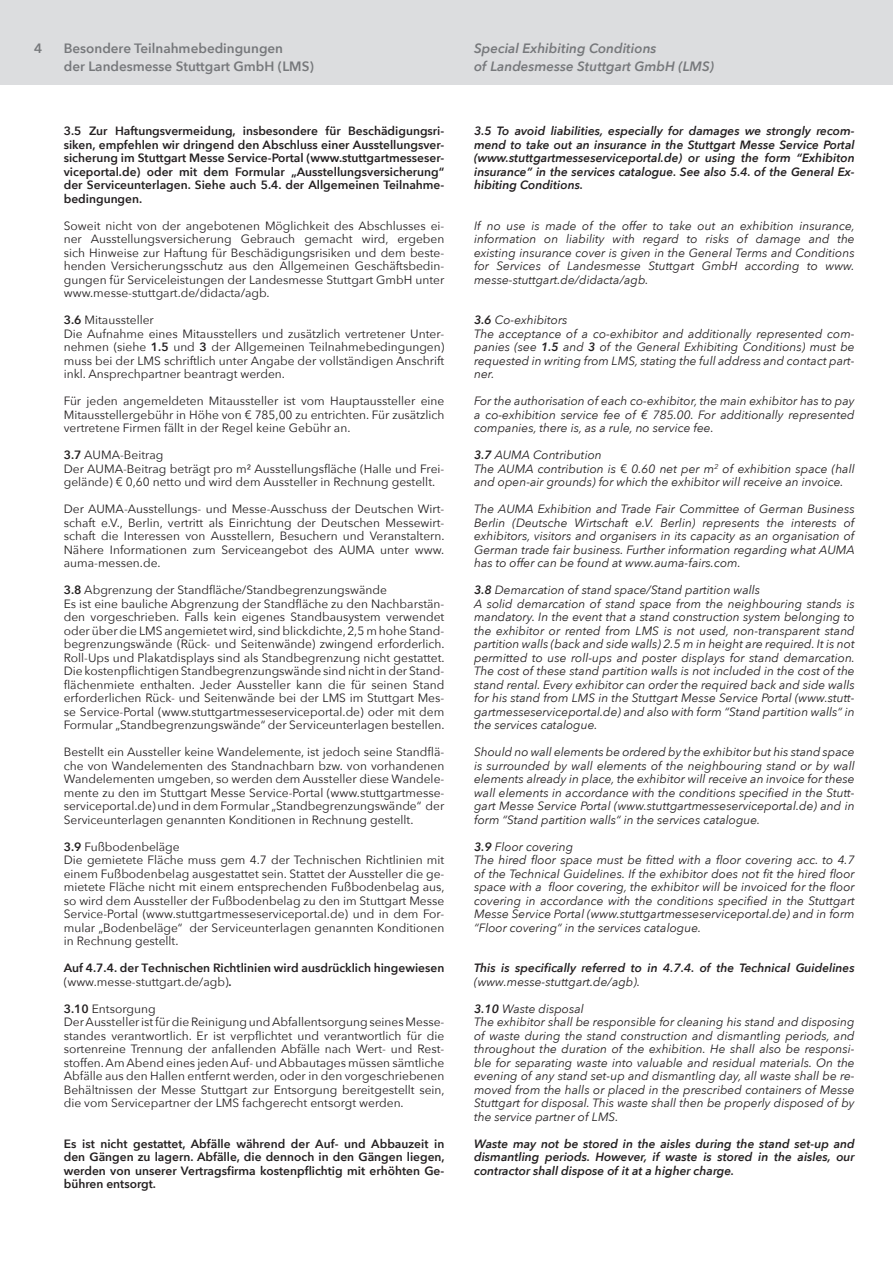
<style>
.page{position:relative;width:893px;height:1263px;background:#fff}
.page>*{position:absolute;margin:0;border:0;box-sizing:border-box;transform-origin:0 0}
.t1{font:600 13.5px/18px "Avenir Next";color:#76787b}
.t2{font:italic 600 13.5px/18px "Avenir Next";color:#76787b}
.t3{font:12px/13.5px "Avenir Next";color:#231f20}
.t4{font:italic 12px/13.5px "Avenir Next";color:#231f20}
.t5{font:600 12px/13.5px "Avenir Next";color:#231f20;text-align:justify}
.t6{font:italic 600 12px/13.5px "Avenir Next";color:#231f20;text-align:justify}
.s1{font-weight:600}
.s2{font-weight:400}
.s3{font-style:normal}
</style>
<div class="page">
<div style="left:0;top:0;width:893px;height:85px;background:#dcdddf"></div>
<p class="t1" style="left:34px;top:39px;width:10px">4</p>
<p class="t1" style="left:64px;top:39px;width:252px">Besondere Teilnahmebedingungen<br>der Landesmesse Stuttgart GmbH (LMS)</p>
<p class="t5" style="left:64px;top:124px;width:382px">3.5 Zur Haftungsvermeidung, insbesondere für Beschädigungsri&shy;siken, empfehlen wir dringend den Abschluss einer Ausstellungsver&shy;sicherung im Stuttgart Messe Service-Portal (www.stuttgartmesseser&shy;viceportal.de) oder mit dem Formular „Ausstellungsversicherung“ der Serviceunterlagen. Siehe auch 5.4. der Allgemeinen Teilnahme&shy;bedingungen.</p>
<p class="t3" style="left:64px;top:218px;width:382px;text-align:justify">Soweit nicht von der angebotenen Möglichkeit des Abschlusses ei&shy;ner Ausstellungsversicherung Gebrauch gemacht wird, ergeben sich Hinweise zur Haftung für Beschädigungsrisiken und dem beste&shy;henden Versicherungsschutz aus den Allgemeinen Geschäftsbedin&shy;gungen für Serviceleistungen der Landesmesse Stuttgart GmbH unter www.messe-stuttgart.de/didacta/agb.</p>
<p class="t3" style="left:64px;top:313px;width:382px"><span class="s1">3.6</span> Mitaussteller<br>Die Aufnahme eines Mitausstellers und zusätzlich vertretener Unter&shy;nehmen (siehe <span class="s1">1.5</span> und <span class="s1">3</span> der Allgemeinen Teilnahmebedingungen) muss bei der LMS schriftlich unter Angabe der vollständigen Anschrift inkl. Ansprechpartner beantragt werden.</p>
<p class="t3" style="left:64px;top:394px;width:382px;text-align:justify">Für jeden angemeldeten Mitaussteller ist vom Hauptaussteller eine Mitausstellergebühr in Höhe von € 785,00 zu entrichten. Für zusätzlich vertretene Firmen fällt in der Regel keine Gebühr an.</p>
<p class="t3" style="left:64px;top:448px;width:382px"><span class="s1">3.7</span> AUMA-Beitrag<br>Der AUMA-Beitrag beträgt pro m² Ausstellungsfläche (Halle und Frei&shy;gelände) € 0,60 netto und wird dem Aussteller in Rechnung gestellt.</p>
<p class="t3" style="left:64px;top:502px;width:382px;text-align:justify">Der AUMA-Ausstellungs- und Messe-Ausschuss der Deutschen Wirt&shy;schaft e.V., Berlin, vertritt als Einrichtung der Deutschen Messewirt&shy;schaft die Interessen von Ausstellern, Besuchern und Veranstaltern.<br>Nähere Informationen zum Serviceangebot des AUMA unter www. auma-messen.de.</p>
<p class="t3" style="left:64px;top:583px;width:382px"><span class="s1">3.8</span> Abgrenzung der Standfläche/Standbegrenzungswände<br>Es ist eine bauliche Abgrenzung der Standfläche zu den Nachbarstän&shy;den vorgeschrieben. Falls kein eigenes Standbausystem verwendet oder über die LMS angemietet wird, sind blickdichte, 2,5 m hohe Stand&shy;begrenzungswände (Rück- und Seitenwände) zwingend erforderlich.<br>Roll-Ups und Plakatdisplays sind als Standbegrenzung nicht gestattet.<br>Die kostenpflichtigen Standbegrenzungswände sind nicht in der Stand&shy;flächenmiete enthalten. Jeder Aussteller kann die für seinen Stand erforderlichen Rück- und Seitenwände bei der LMS im Stuttgart Mes&shy;se Service-Portal (www.stuttgartmesseserviceportal.de) oder mit dem Formular „Standbegrenzungswände“ der Serviceunterlagen bestellen.</p>
<p class="t3" style="left:64px;top:745px;width:382px;text-align:justify">Bestellt ein Aussteller keine Wandelemente, ist jedoch seine Standflä&shy;che von Wandelementen des Standnachbarn bzw. von vorhandenen Wandelementen umgeben, so werden dem Aussteller diese Wandele&shy;mente zu den im Stuttgart Messe Service-Portal (www.stuttgartmesse&shy;serviceportal.de) und in dem Formular „Standbegrenzungswände“ der Serviceunterlagen genannten Konditionen in Rechnung gestellt.</p>
<p class="t3" style="left:64px;top:839px;width:382px"><span class="s1">3.9</span> Fußbodenbeläge<br>Die gemietete Fläche muss gem 4.7 der Technischen Richtlinien mit einem Fußbodenbelag ausgestattet sein. Stattet der Aussteller die ge&shy;mietete Fläche nicht mit einem entsprechenden Fußbodenbelag aus, so wird dem Aussteller der Fußbodenbelag zu den im Stuttgart Messe Service-Portal (www.stuttgartmesseserviceportal.de) und in dem For&shy;mular „Bodenbeläge“ der Serviceunterlagen genannten Konditionen in Rechnung gestellt.</p>
<p class="t5" style="left:64px;top:961px;width:382px">Auf 4.7.4. der Technischen Richtlinien wird ausdrücklich hingewiesen <span class="s2">(www.messe-stuttgart.de/agb)</span>.</p>
<p class="t3" style="left:64px;top:1001px;width:382px"><span class="s1">3.10</span> Entsorgung<br>Der Aussteller ist für die Reinigung und Abfallentsorgung seines Messe&shy;standes verantwortlich. Er ist verpflichtet und verantwortlich für die sortenreine Trennung der anfallenden Abfälle nach Wert- und Rest&shy;stoffen. Am Abend eines jeden Auf- und Abbautages müssen sämtliche Abfälle aus den Hallen entfernt werden, oder in den vorgeschriebenen Behältnissen der Messe Stuttgart zur Entsorgung bereitgestellt sein, die vom Servicepartner der LMS fachgerecht entsorgt werden.</p>
<p class="t5" style="left:64px;top:1136px;width:382px">Es ist nicht gestattet, Abfälle während der Auf- und Abbauzeit in den Gängen zu lagern. Abfälle, die dennoch in den Gängen liegen, werden von unserer Vertragsfirma kostenpflichtig mit erhöhten Ge&shy;bühren entsorgt.</p>
<p class="t2" style="left:474px;top:39px;width:241px">Special Exhibiting Conditions<br>of Landesmesse Stuttgart GmbH (LMS)</p>
<p class="t6" style="left:474px;top:124px;width:382px">3.5 To avoid liabilities, especially for damages we strongly recom&shy;mend to take out an insurance in the Stuttgart Messe Service Portal (www.stuttgartmesseserviceportal.de) or using the form “Exhibiton insurance” in the services catalogue. See also 5.4. of the General Ex&shy;hibiting Conditions.</p>
<p class="t4" style="left:474px;top:218px;width:382px;text-align:justify">If no use is made of the offer to take out an exhibition insurance, information on liability with regard to risks of damage and the existing insurance cover is given in the General Terms and Conditions for Services of Landesmesse Stuttgart GmbH according to www. messe-stuttgart.de/didacta/agb.</p>
<p class="t4" style="left:474px;top:313px;width:382px"><span class="s1">3.6</span> Co-exhibitors<br>The acceptance of a co-exhibitor and additionally represented com&shy;panies (see <span class="s1">1.5</span> and <span class="s1">3</span> of the General Exhibiting Conditions) must be requested in writing from LMS, stating the full address and contact part&shy;ner.</p>
<p class="t4" style="left:474px;top:394px;width:382px;text-align:justify">For the authorisation of each co-exhibitor, the main exhibitor has to pay a co-exhibition service fee of € 785.00. For additionally represented companies, there is, as a rule, no service fee.</p>
<p class="t4" style="left:474px;top:448px;width:382px"><span class="s1">3.7</span> AUMA Contribution<br>The AUMA contribution is <span class="s3">€</span> 0.60 net per m<sup>2</sup> of exhibition space (hall and open-air grounds) for which the exhibitor will receive an invoice.</p>
<p class="t4" style="left:474px;top:502px;width:382px;text-align:justify">The AUMA Exhibition and Trade Fair Committee of German Business Berlin (Deutsche Wirtschaft e.V. Berlin) represents the interests of exhibitors, visitors and organisers in its capacity as an organisation of German trade fair business. Further information regarding what AUMA has to offer can be found at www.auma-fairs.com.</p>
<p class="t4" style="left:474px;top:583px;width:382px"><span class="s1">3.8</span> Demarcation of stand space/Stand partition walls<br>A solid demarcation of stand space from the neighbouring stands is mandatory. In the event that a stand construction system belonging to the exhibitor or rented from LMS is not used, non-transparent stand partition walls (back and side walls) 2.5 m in height are required. It is not permitted to use roll-ups and poster displays for stand demarcation.<br>The cost of these stand partition walls is not included in the cost of the stand rental. Every exhibitor can order the required back and side walls for his stand from LMS in the Stuttgart Messe Service Portal (www.stutt&shy;gartmesseserviceportal.de) and also with form “Stand partition walls“ in the services catalogue.</p>
<p class="t4" style="left:474px;top:745px;width:382px;text-align:justify">Should no wall elements be ordered by the exhibitor but his stand space is surrounded by wall elements of the neighbouring stand or by wall elements already in place, the exhibitor will receive an invoice for these wall elements in accordance with the conditions specified in the Stutt&shy;gart Messe Service Portal (www.stuttgartmesseserviceportal.de) and in form “Stand partition walls“ in the services catalogue.</p>
<p class="t4" style="left:474px;top:839px;width:382px"><span class="s1">3.9</span> Floor covering<br>The hired floor space must be fitted with a floor covering acc. to 4.7 of the Technical Guidelines. If the exhibitor does not fit the hired floor space with a floor covering, the exhibitor will be invoiced for the floor covering in accordance with the conditions specified in the Stuttgart Messe Service Portal (www.stuttgartmesseserviceportal.de) and in form “Floor covering“ in the services catalogue.</p>
<p class="t6" style="left:474px;top:961px;width:382px">This is specifically referred to in 4.7.4. of the Technical Guidelines</p>
<p class="t4" style="left:474px;top:974px;width:168px">(www.messe-stuttgart.de/agb).</p>
<p class="t4" style="left:474px;top:1001px;width:382px"><span class="s1">3.10</span> Waste disposal<br>The exhibitor shall be responsible for cleaning his stand and disposing of waste during the stand construction and dismantling periods, and throughout the duration of the exhibition. He shall also be responsi&shy;ble for separating waste into valuable and residual materials. On the evening of any stand set-up and dismantling day, all waste shall be re&shy;moved from the halls or placed in the prescribed containers of Messe Stuttgart for disposal. This waste shall then be properly disposed of by the service partner of LMS.</p>
<p class="t6" style="left:474px;top:1136px;width:382px">Waste may not be stored in the aisles during the stand set-up and dismantling periods. However, if waste is stored in the aisles, our contractor shall dispose of it at a higher charge.</p>
</div>
